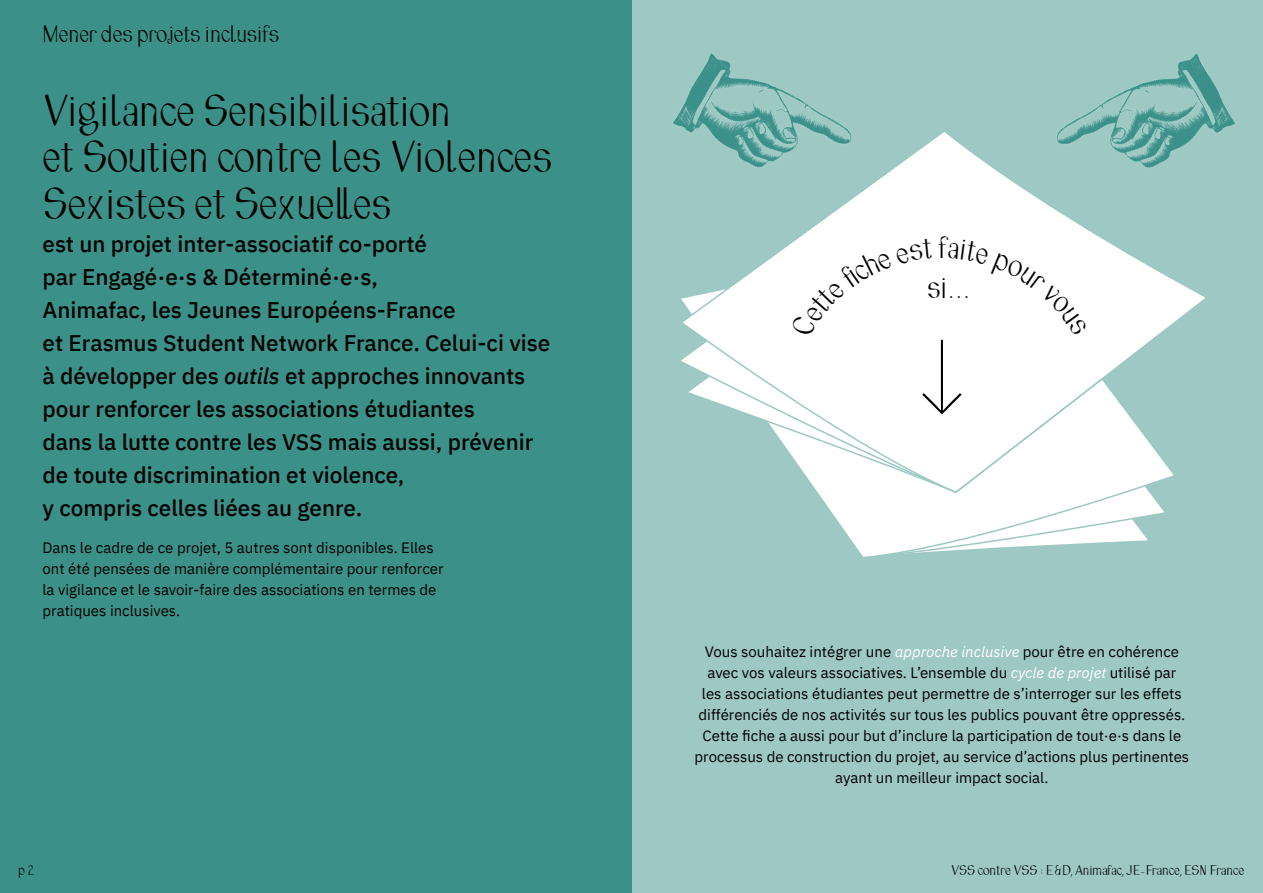
<style>
.page{position:relative;width:1263px;height:893px;background:#fff}
.page>*{position:absolute;margin:0;border:0;box-sizing:border-box;transform-origin:0 0}
.t1{font:100 105px "IBM Plex Sans";color:#000}
.t2{font:28.5px/46.5px "Combine";color:#000}
.t3{font:500 22.5px/33px "IBM Plex Sans";color:#000}
.t4{font:19.5px "Combine";color:#000}
.t5{font:15px/21px "IBM Plex Sans";color:#000;text-align:center}
.t6{font:15px "Combine";color:#000}
.t7{font:9px "Combine";color:#000}
.s1{font-style:italic}
.s2{font-style:italic;color:#fff}
</style>
<div class="page">
<div style="left:621px;top:0;width:642px;height:893px;background:#9dc8c4"></div>
<div style="left:0;top:0;width:631px;height:893px;background:#3b9188"></div>
<svg style="left:819px;top:494px;width:345px;height:63px"></svg>
<svg style="left:681px;top:132px;width:524px;height:362px"></svg>
<img style="left:673px;top:53px;width:207px;height:173px">
<img style="left:1027px;top:53px;width:208px;height:173px">
<div style="left:788px;top:239px;width:144px;height:101px;background:#fff"></div>
<div style="left:947px;top:240px;width:142px;height:98px;background:#fff"></div>
<p class="t6" style="left:43px;top:28px;width:238px">Mener des projets inclusifs</p>
<h2 class="t2" style="left:43px;top:93px;width:511px">Vigilance Sensibilisation<br>et Soutien contre les Violences<br>Sexistes et Sexuelles</h2>
<p class="t3" style="left:43px;top:225px;width:509px">est un projet inter-associatif co-porté<br>par Engagé·e·s &amp; Déterminé·e·s,<br>Animafac, les Jeunes Européens-France<br>et Erasmus Student Network France. Celui-ci vise à développer des <span class="s1">outils</span> et approches innovants pour renforcer les associations étudiantes<br>dans la lutte contre les VSS mais aussi, prévenir de toute discrimination et violence,<br>y compris celles liées au genre.</p>
<p class="t5" style="left:43px;top:536px;width:403px;text-align:left">Dans le cadre de ce projet, 5 autres sont disponibles. Elles ont été pensées de manière complémentaire pour renforcer la vigilance et le savoir-faire des associations en termes de pratiques inclusives.</p>
<h3 class="t4" style="left:939px;top:240px;width:11px">f</h3>
<h3 class="t4" style="left:927px;top:280px;width:44px">si...</h3>
<h1 class="t1" style="left:903px;top:299px;width:80px">↓</h1>
<p class="t5" style="left:695px;top:640px;width:496px">Vous souhaitez intégrer une <span class="s2">approche inclusive</span> pour être en cohérence avec vos valeurs associatives. L’ensemble du <span class="s2">cycle de projet</span> utilisé par<br>les associations étudiantes peut permettre de s’interroger sur les effets différenciés de nos activités sur tous les publics pouvant être oppressés.<br>Cette fiche a aussi pour but d’inclure la participation de tout·e·s dans le processus de construction du projet, au service d’actions plus pertinentes ayant un meilleur impact social.</p>
<p class="t7" style="left:18px;top:867px;width:17px">p 2</p>
<p class="t7" style="left:951px;top:866px;width:294px">VSS contre VSS : E&amp;D, Animafac, JE-France, ESN France</p>
</div>
